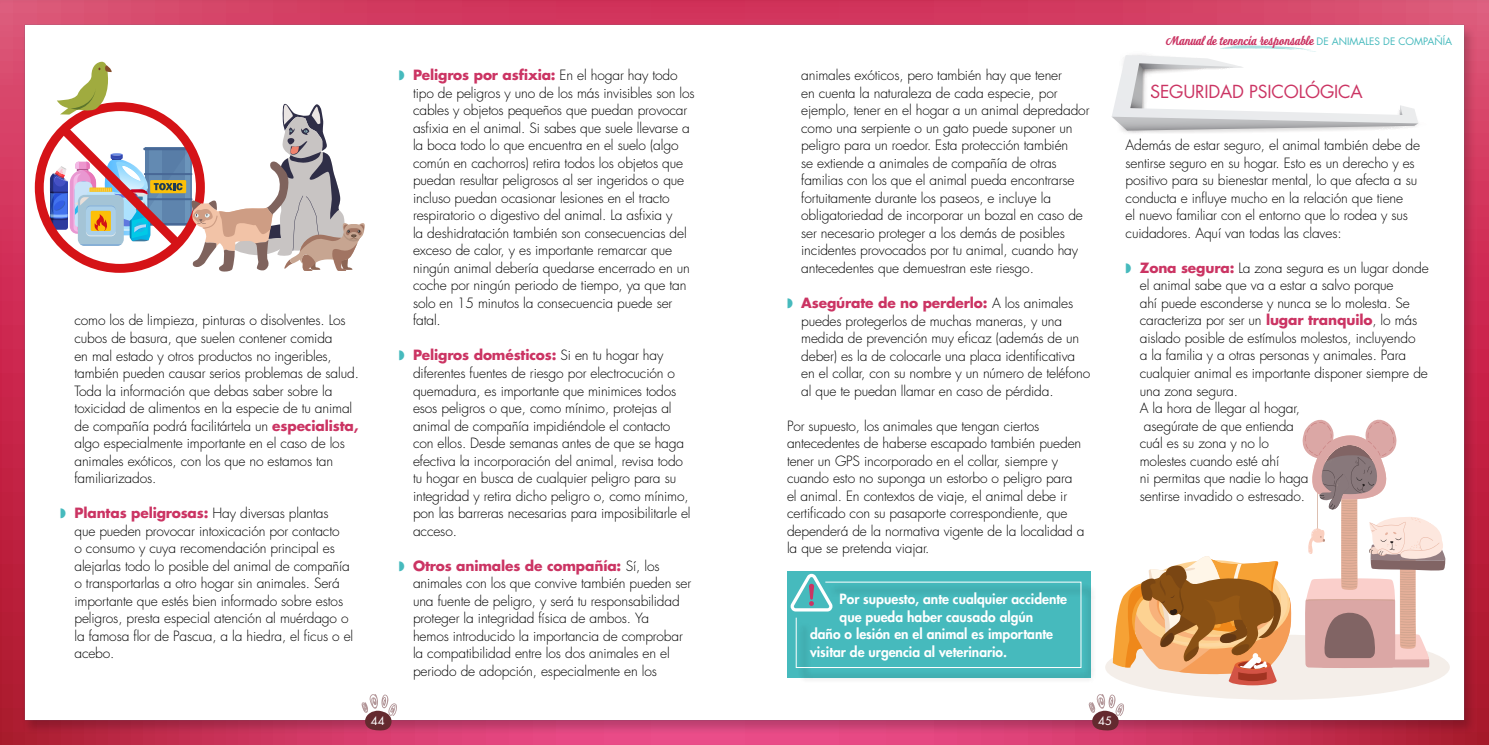
<style>
.page{position:relative;width:1489px;height:745px;background:#fff}
.page>*{position:absolute;margin:0;border:0;box-sizing:border-box;transform-origin:0 0}
.t1{font:17.5px "Futura Std";letter-spacing:-.01em;color:#cb3463}
.t2{font:300 13.75px/17.5px "Futura Std";letter-spacing:-.01em;color:#000}
.t3{font:800 13.75px "Futura Std";color:#fff}
.t4{font:700 12.5px "Look Script";color:#cb3463}
.t5{font:11.25px "Futura Std";color:#fff}
.s1{font-weight:700;color:#cb3463}
.s2{color:#46babd}
.s3{font-family:"Futura Std";font-weight:400;font-size:10px;color:#46babd}
</style>
<div class="page">
<div style="left:0;top:0;width:1488px;height:744px;background:#000;opacity:.2"></div>
<svg style="left:1088px;top:693px;width:35px;height:37px"></svg>
<svg style="left:361px;top:693px;width:36px;height:37px"></svg>
<svg style="left:48px;top:61px;width:317px;height:211px"></svg>
<div style="left:787px;top:570px;width:303px;height:107px;background:#46babd"></div>
<div style="left:797px;top:583px;width:299px;height:99px;background:#000;opacity:.75"></div>
<svg style="left:790px;top:573px;width:291px;height:94px"></svg>
<div style="left:1105px;top:634px;width:344px;height:65px;background:#f4eee9;border-radius:50%"></div>
<svg style="left:1301px;top:415px;width:148px;height:252px"></svg>
<svg style="left:1112px;top:554px;width:179px;height:131px"></svg>
<svg style="left:1106px;top:45px;width:328px;height:94px"></svg>
<p class="t2" style="left:74px;top:312px;width:286px">como los de limpieza, pinturas o disolventes. Los cubos de basura, que suelen contener comida<br>en mal estado y otros productos no ingeribles, también pueden causar serios problemas de salud.<br>Toda la información que debas saber sobre la toxicidad de alimentos en la especie de tu animal de compañía podrá facilitártela un <span class="s1">especialista, </span>algo especialmente importante en el caso de los animales exóticos, con los que no estamos tan familiarizados.</p>
<p class="t2" style="left:74px;top:504px;width:280px;text-indent:-14px"><span class="s2">◗</span> <span class="s1">Plantas peligrosas:</span> Hay diversas plantas<br>que pueden provocar intoxicación por contacto<br>o consumo y cuya recomendación principal es alejarlas todo lo posible del animal de compañía o transportarlas a otro hogar sin animales. Será importante que estés bien informado sobre estos peligros, presta especial atención al muérdago o la famosa flor de Pascua, a la hiedra, el ficus o el acebo.</p>
<p class="t2" style="left:413px;top:67px;width:283px;text-indent:-14px"><span class="s2">◗</span> <span class="s1">Peligros por asfixia:</span> En el hogar hay todo tipo de peligros y uno de los más invisibles son los cables y objetos pequeños que puedan provocar asfixia en el animal. Si sabes que suele llevarse a la boca todo lo que encuentra en el suelo (algo común en cachorros) retira todos los objetos que puedan resultar peligrosos al ser ingeridos o que incluso puedan ocasionar lesiones en el tracto respiratorio o digestivo del animal. La asfixia y<br>la deshidratación también son consecuencias del exceso de calor, y es importante remarcar que ningún animal debería quedarse encerrado en un coche por ningún periodo de tiempo, ya que tan solo en 15 minutos la consecuencia puede ser fatal.</p>
<p class="t2" style="left:413px;top:347px;width:279px;text-indent:-14px"><span class="s2">◗</span> <span class="s1">Peligros domésticos:</span> Si en tu hogar hay diferentes fuentes de riesgo por electrocución o quemadura, es importante que minimices todos esos peligros o que, como mínimo, protejas al animal de compañía impidiéndole el contacto con ellos. Desde semanas antes de que se haga efectiva la incorporación del animal, revisa todo tu hogar en busca de cualquier peligro para su integridad y retira dicho peligro o, como mínimo, pon las barreras necesarias para imposibilitarle el acceso.</p>
<p class="t2" style="left:413px;top:557px;width:279px;text-indent:-14px"><span class="s2">◗</span> <span class="s1">Otros animales de compañía:</span> Sí, los animales con los que convive también pueden ser una fuente de peligro, y será tu responsabilidad proteger la integridad física de ambos. Ya<br>hemos introducido la importancia de comprobar la compatibilidad entre los dos animales en el periodo de adopción, especialmente en los</p>
<p class="t2" style="left:801px;top:67px;width:290px">animales exóticos, pero también hay que tener<br>en cuenta la naturaleza de cada especie, por ejemplo, tener en el hogar a un animal depredador como una serpiente o un gato puede suponer un peligro para un roedor. Esta protección también<br>se extiende a animales de compañía de otras familias con los que el animal pueda encontrarse fortuitamente durante los paseos, e incluye la obligatoriedad de incorporar un bozal en caso de ser necesario proteger a los demás de posibles incidentes provocados por tu animal, cuando hay antecedentes que demuestran este riesgo.</p>
<p class="t2" style="left:801px;top:294px;width:290px;text-indent:-14px"><span class="s2">◗</span> <span class="s1">Asegúrate de no perderlo:</span> A los animales puedes protegerlos de muchas maneras, y una medida de prevención muy eficaz (además de un deber) es la de colocarle una placa identificativa en el collar, con su nombre y un número de teléfono al que te puedan llamar en caso de pérdida.</p>
<p class="t2" style="left:787px;top:417px;width:299px">Por supuesto, los animales que tengan ciertos antecedentes de haberse escapado también pueden tener un GPS incorporado en el collar, siempre y cuando esto no suponga un estorbo o peligro para el animal. En contextos de viaje, el animal debe ir certificado con su pasaporte correspondiente, que dependerá de la normativa vigente de la localidad a la que se pretenda viajar.</p>
<p class="t3" style="left:839px;top:590px;width:229px">Por supuesto, ante cualquier accidente</p>
<p class="t3" style="left:839px;top:607px;width:195px">que pueda haber causado algún</p>
<p class="t3" style="left:810px;top:625px;width:244px">daño o lesión en el animal es importante</p>
<p class="t3" style="left:810px;top:642px;width:198px">visitar de urgencia al veterinario.</p>
<p class="t4" style="left:1165px;top:33px;width:288px">Manual de tenencia responsable <span class="s3">DE ANIMALES DE COMPAÑÍA</span></p>
<p class="t1" style="left:1150px;top:80px;width:214px">SEGURIDAD PSICOLÓGICA</p>
<p class="t2" style="left:1125px;top:137px;width:296px">Además de estar seguro, el animal también debe de sentirse seguro en su hogar. Esto es un derecho y es positivo para su bienestar mental, lo que afecta a su conducta e influye mucho en la relación que tiene<br>el nuevo familiar con el entorno que lo rodea y sus cuidadores. Aquí van todas las claves:</p>
<p class="t2" style="left:1139px;top:259px;width:290px;text-indent:-14px"><span class="s2">◗</span> <span class="s1">Zona segura:</span> La zona segura es un lugar donde el animal sabe que va a estar a salvo porque<br>ahí puede esconderse y nunca se lo molesta. Se caracteriza por ser un <span class="s1">lugar tranquilo</span>, lo más aislado posible de estímulos molestos, incluyendo<br>a la familia y a otras personas y animales. Para cualquier animal es importante disponer siempre de una zona segura.</p>
<p class="t2" style="left:1139px;top:399px;width:162px">A la hora de llegar al hogar, asegúrate de que entienda</p>
<p class="t2" style="left:1139px;top:434px;width:141px">cuál es su zona y no lo molestes cuando esté ahí</p>
<p class="t2" style="left:1139px;top:469px;width:170px">ni permitas que nadie lo haga sentirse invadido o estresado.</p>
<p class="t5" style="left:371px;top:713px;width:15px">44</p>
<p class="t5" style="left:1098px;top:713px;width:15px">45</p>
</div>
